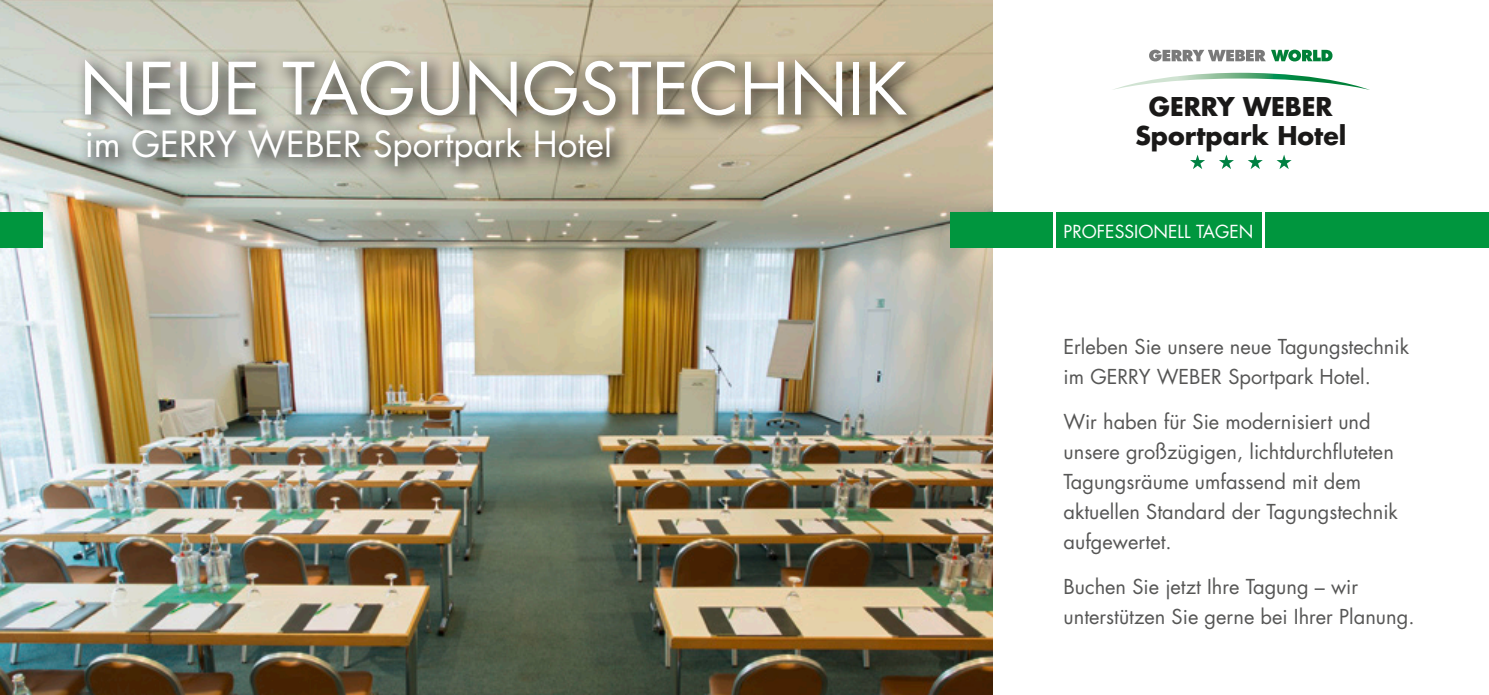
<style>
.page{position:relative;width:1489px;height:695px;background:#fff}
.page>*{position:absolute;margin:0;border:0;box-sizing:border-box;transform-origin:0 0}
.t1{font:70px "Futura Std";color:#fff}
.t2{font:35px "Futura Std";color:#fff}
.t3{font:700 25.25px "Futura Std";color:#1a1918}
.hotel_head{font:20px/30px "Futura Std";color:#565655}
.hotel_head-2{font:17.5px "Futura Std";color:#fff}
</style>
<div class="page">
<img style="left:0;top:0;width:992px;height:694px">
<svg style="left:1113px;top:73px;width:256px;height:17px"></svg>
<svg style="left:1149px;top:50px;width:183px;height:11px"></svg>
<svg style="left:1248px;top:155px;width:14px;height:14px"></svg>
<svg style="left:1276px;top:155px;width:15px;height:14px"></svg>
<svg style="left:1219px;top:155px;width:14px;height:14px"></svg>
<svg style="left:1190px;top:155px;width:14px;height:14px"></svg>
<div style="left:0;top:213px;width:43px;height:35px;background:#00963e"></div>
<div style="left:75px;top:50px;width:851px;height:86px;background:#1a1918;opacity:.75"></div>
<div style="left:77px;top:118px;width:553px;height:67px;background:#1a1918;opacity:.75"></div>
<div style="left:1056px;top:213px;width:205px;height:35px;background:#00963e"></div>
<div style="left:1265px;top:213px;width:223px;height:35px;background:#00963e"></div>
<div style="left:950px;top:213px;width:102px;height:35px;background:#00963e"></div>
<p class="t1" style="left:79px;top:44px;width:829px">NEUE TAGUNGSTECHNIK</p>
<p class="t2" style="left:85px;top:121px;width:528px">im GERRY WEBER Sportpark Hotel</p>
<p class="t3" style="left:1148px;top:90px;width:185px">GERRY WEBER</p>
<p class="t3" style="left:1135px;top:119px;width:212px">Sportpark Hotel</p>
<p class="hotel_head-2" style="left:1063px;top:220px;width:191px">PROFESSIONELL TAGEN</p>
<p class="hotel_head" style="left:1063px;top:331px;width:347px">Erleben Sie unsere neue Tagungstechnik im GERRY WEBER Sportpark Hotel.</p>
<p class="hotel_head" style="left:1063px;top:406px;width:336px">Wir haben für Sie modernisiert und unsere großzügigen, lichtdurchfluteten<br>Tagungsräume umfassend mit dem aktuellen Standard der Tagungstechnik aufgewertet.</p>
<p class="hotel_head" style="left:1063px;top:571px;width:296px">Buchen Sie jetzt Ihre Tagung – wir</p>
<p class="hotel_head" style="left:1063px;top:601px;width:352px">unterstützen Sie gerne bei Ihrer Planung.</p>
</div>
